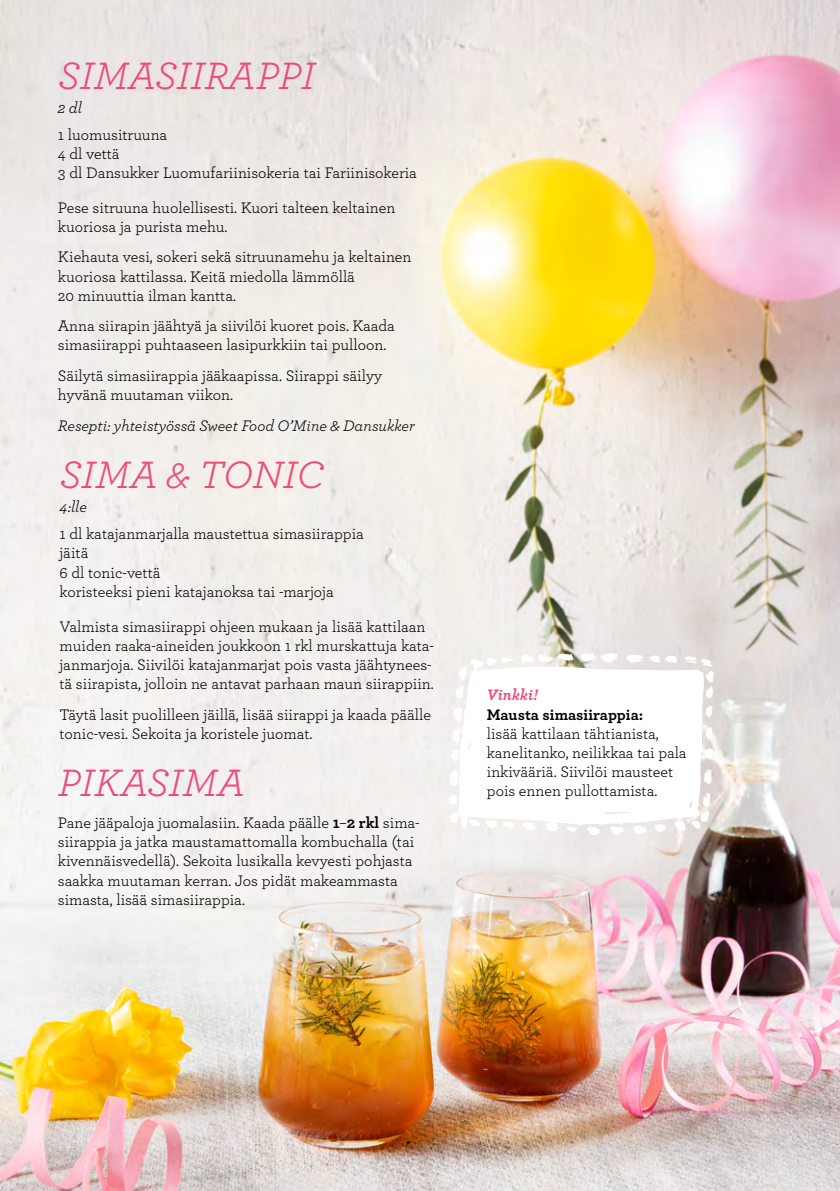
<style>
.page{position:relative;width:840px;height:1191px;background:#fff}
.page>*{position:absolute;margin:0;border:0;box-sizing:border-box;transform-origin:0 0}
.t1{font:italic 40px "Archer";color:#ef4a7c}
.t2{font:16px/19.2px "Archer";color:#000}
.t3{font:italic 16px "Archer";color:#000}
.t4{font:700 16px "Archer";color:#000}
.t5{font:italic 700 16px "Archer";color:#ef4a7c}
.s1{font-weight:700}
</style>
<div class="page">
<img style="left:0;top:0;width:839px;height:1191px">
<svg style="left:586px;top:832px;width:13px;height:3px"></svg>
<svg style="left:704px;top:769px;width:7px;height:16px"></svg>
<svg style="left:704px;top:727px;width:8px;height:14px"></svg>
<svg style="left:565px;top:832px;width:12px;height:2px"></svg>
<svg style="left:458px;top:658px;width:246px;height:174px"></svg>
<svg style="left:521px;top:822px;width:15px;height:9px"></svg>
<svg style="left:654px;top:824px;width:13px;height:8px"></svg>
<svg style="left:704px;top:748px;width:9px;height:12px"></svg>
<svg style="left:609px;top:826px;width:14px;height:10px"></svg>
<svg style="left:468px;top:818px;width:47px;height:11px"></svg>
<svg style="left:632px;top:824px;width:14px;height:11px"></svg>
<svg style="left:674px;top:792px;width:36px;height:40px"></svg>
<svg style="left:447px;top:794px;width:11px;height:31px"></svg>
<svg style="left:448px;top:770px;width:10px;height:17px"></svg>
<svg style="left:450px;top:706px;width:12px;height:55px"></svg>
<svg style="left:454px;top:666px;width:13px;height:33px"></svg>
<svg style="left:684px;top:655px;width:30px;height:62px"></svg>
<svg style="left:625px;top:654px;width:18px;height:8px"></svg>
<svg style="left:649px;top:654px;width:27px;height:10px"></svg>
<svg style="left:486px;top:651px;width:87px;height:15px"></svg>
<svg style="left:580px;top:652px;width:37px;height:10px"></svg>
<h1 class="t1" style="left:58px;top:47px;width:258px">SIMASIIRAPPI</h1>
<p class="t3" style="left:58px;top:96px;width:26px">2 dl</p>
<p class="t2" style="left:58px;top:124px;width:360px">1 luomusitruuna<br>4 dl vettä<br>3 dl Dansukker Luomufariinisokeria tai Fariinisokeria</p>
<p class="t2" style="left:58px;top:197px;width:339px">Pese sitruuna huolellisesti. Kuori talteen keltainen kuoriosa ja purista mehu.</p>
<p class="t2" style="left:58px;top:247px;width:355px">Kiehauta vesi, sokeri sekä sitruunamehu ja keltainen kuoriosa kattilassa. Keitä miedolla lämmöllä<br>20 minuuttia ilman kantta.</p>
<p class="t2" style="left:58px;top:315px;width:338px">Anna siirapin jäähtyä ja siivilöi kuoret pois. Kaada simasiirappi puhtaaseen lasipurkkiin tai pulloon.</p>
<p class="t2" style="left:58px;top:365px;width:326px">Säilytä simasiirappia jääkaapissa. Siirappi säilyy hyvänä muutaman viikon.</p>
<p class="t3" style="left:58px;top:414px;width:358px">Resepti: yhteistyössä Sweet Food O’Mine &amp; Dansukker</p>
<h1 class="t1" style="left:59px;top:446px;width:266px">SIMA &amp; TONIC</h1>
<p class="t3" style="left:59px;top:495px;width:29px">4:lle</p>
<p class="t2" style="left:59px;top:523px;width:306px">1 dl katajanmarjalla maustettua simasiirappia jäitä<br>6 dl tonic-vettä<br>koristeeksi pieni katajanoksa tai -marjoja</p>
<p class="t2" style="left:59px;top:616px;width:376px">Valmista simasiirappi ohjeen mukaan ja lisää kattilaan muiden raaka-aineiden joukkoon 1 rkl murskattuja kata&shy;janmarjoja. Siivilöi katajanmarjat pois vasta jäähtynees&shy;tä siirapista, jolloin ne antavat parhaan maun siirappiin.</p>
<p class="t2" style="left:59px;top:704px;width:373px">Täytä lasit puolilleen jäillä, lisää siirappi ja kaada päälle tonic-vesi. Sekoita ja koristele juomat.</p>
<h1 class="t1" style="left:58px;top:754px;width:189px">PIKASIMA</h1>
<p class="t2" style="left:58px;top:812px;width:363px">Pane jääpaloja juomalasiin. Kaada päälle <span class="s1">1</span>–<span class="s1">2 rkl</span> sima&shy;siirappia ja jatka maustamattomalla kombuchalla (tai kivennäisvedellä). Sekoita lusikalla kevyesti pohjasta saakka muutaman kerran. Jos pidät makeammasta simasta, lisää simasiirappia.</p>
<p class="t5" style="left:486px;top:682px;width:52px">Vinkki!</p>
<p class="t4" style="left:486px;top:701px;width:158px">Mausta simasiirappia:</p>
<p class="t2" style="left:486px;top:723px;width:201px">lisää kattilaan tähtianista, kanelitanko, neilikkaa tai pala inkivääriä. Siivilöi mausteet pois ennen pullottamista.</p>
</div>
